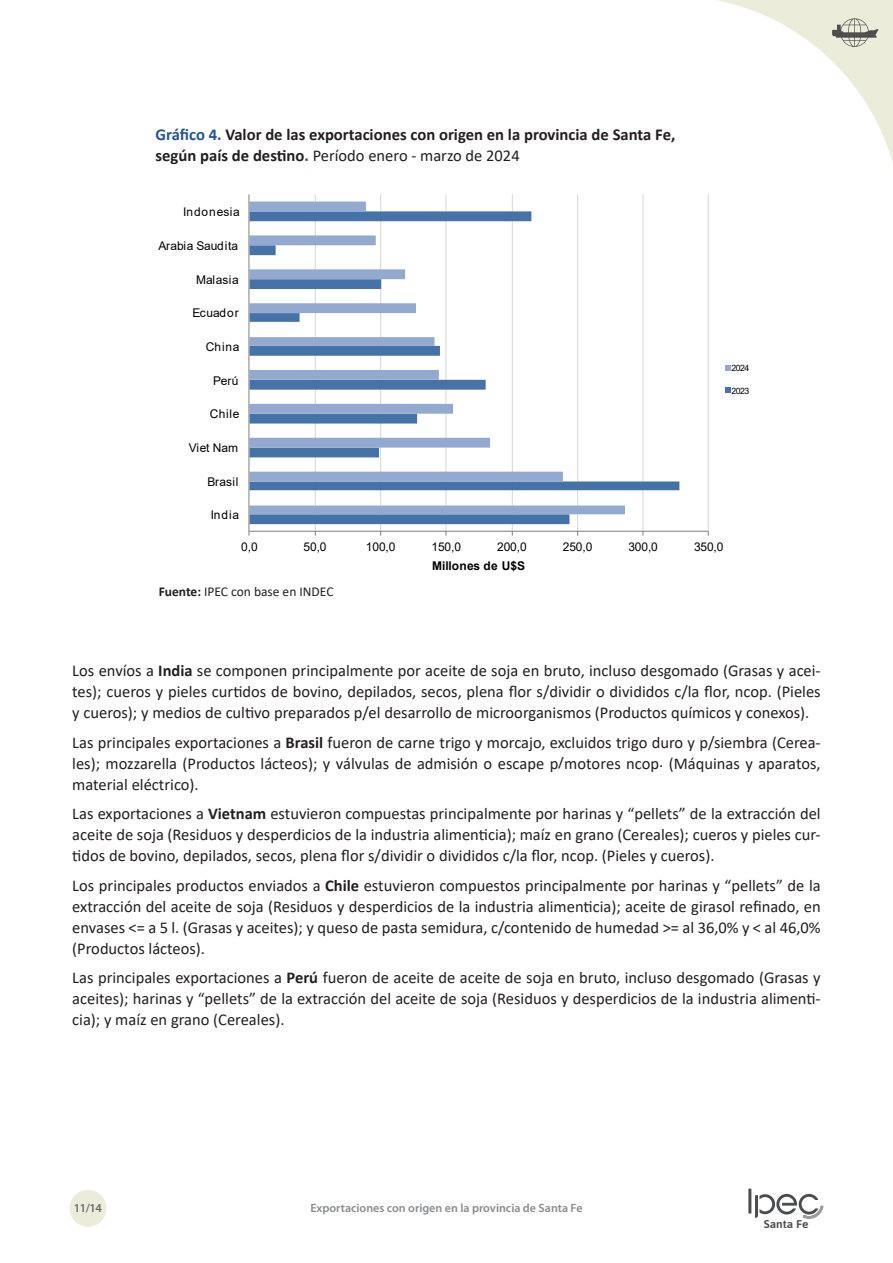
<style>
.page{position:relative;width:893px;height:1263px;background:#fff}
.page>*{position:absolute;margin:0;border:0;box-sizing:border-box;transform-origin:0 0}
.Cuadros{font:700 16.65px "Calibri";color:#231f20}
.Texto{font:16.5px/21px "Calibri";color:#231f20;text-align:justify}
.Cuadros-2{font:16.5px "Calibri";color:#231f20}
.Cuadros-3{font:13.5px "Calibri";color:#231f20}
.t1{font:12px "Arial";letter-spacing:-.005em;color:#000}
.t2{font:600 12px "Myriad Pro";color:#898b8e}
.t3{font:12px "Arial";letter-spacing:.015em;color:#000}
.t4{font:700 12px "Arial";letter-spacing:-.005em;color:#000}
.t5{font:12px "Arial";letter-spacing:.065em;color:#000}
.t6{font:600 12px "Myriad Pro";color:#69696c}
.t7{font:600 11.25px "Asap";color:#4b4c4d;scale:1.06 1}
.t8{font:8.7px "Arial";letter-spacing:-.055em;color:#000}
.s1{color:#24529b}
.s2{font-weight:700;font-size:16.65px}
.s3{font-weight:700;font-size:16.65px;color:#24529b}
.s4{font-weight:700}
</style>
<div class="page">
<div style="left:70px;top:1190px;width:36px;height:37px;background:#ececda;border-radius:50%"></div>
<hr style="left:748px;top:1188px;width:3px;height:25px;background:#4b4c4d">
<svg style="left:755px;top:1193px;width:69px;height:26px"></svg>
<svg style="left:717px;top:0;width:176px;height:163px"></svg>
<hr style="left:315px;top:194px;width:1px;height:337px;background:#d9d9d9">
<hr style="left:380px;top:194px;width:1px;height:337px;background:#d9d9d9">
<hr style="left:445px;top:194px;width:1px;height:337px;background:#d9d9d9">
<hr style="left:512px;top:194px;width:1px;height:337px;background:#d9d9d9">
<hr style="left:577px;top:194px;width:1px;height:337px;background:#d9d9d9">
<hr style="left:642px;top:194px;width:1px;height:337px;background:#d9d9d9">
<hr style="left:708px;top:194px;width:1px;height:337px;background:#d9d9d9">
<svg style="left:249px;top:211px;width:430px;height:313px"></svg>
<svg style="left:249px;top:202px;width:376px;height:312px"></svg>
<hr style="left:249px;top:531px;width:459px;height:1px;background:#898989">
<hr style="left:248px;top:194px;width:1px;height:337px;background:#898989">
<svg style="left:725px;top:366px;width:5px;height:5px"></svg>
<svg style="left:725px;top:387px;width:5px;height:6px"></svg>
<p class="Cuadros" style="left:156px;top:123px;width:521px"><span class="s1">Gráfico 4.</span> Valor de las exportaciones con origen en la provincia de Santa Fe,</p>
<p class="Cuadros-2" style="left:156px;top:144px;width:366px"><span class="s2">según país de destino</span><span class="s3">.</span> Período enero - marzo de 2024</p>
<p class="t5" style="left:183px;top:204px;width:58px">Indonesia</p>
<p class="t1" style="left:159px;top:237px;width:81px">Arabia Saudita</p>
<p class="t3" style="left:196px;top:271px;width:44px">Malasia</p>
<p class="t3" style="left:192px;top:305px;width:48px">Ecuador</p>
<p class="t1" style="left:206px;top:338px;width:35px">China</p>
<p class="t1" style="left:213px;top:372px;width:27px">Perú</p>
<p class="t1" style="left:210px;top:406px;width:31px">Chile</p>
<p class="t1" style="left:189px;top:439px;width:51px">Viet Nam</p>
<p class="t1" style="left:208px;top:473px;width:32px">Brasil</p>
<p class="t8" style="left:731px;top:362px;width:19px">2024</p>
<p class="t8" style="left:731px;top:384px;width:19px">2023</p>
<p class="t1" style="left:211px;top:507px;width:30px">India</p>
<p class="t1" style="left:241px;top:539px;width:18px">0,0</p>
<p class="t1" style="left:304px;top:539px;width:24px">50,0</p>
<p class="t1" style="left:366px;top:539px;width:31px">100,0</p>
<p class="t1" style="left:432px;top:539px;width:31px">150,0</p>
<p class="t1" style="left:497px;top:539px;width:31px">200,0</p>
<p class="t1" style="left:563px;top:539px;width:31px">250,0</p>
<p class="t1" style="left:628px;top:539px;width:31px">300,0</p>
<p class="t1" style="left:694px;top:539px;width:31px">350,0</p>
<p class="Cuadros-3" style="left:159px;top:582px;width:176px"><span class="s4">Fuente:</span> IPEC con base en INDEC</p>
<p class="t4" style="left:432px;top:557px;width:94px">Millones de U$S</p>
<p class="Texto" style="left:72px;top:660px;width:750px">Los envíos a <span class="s4">India</span> se componen principalmente por aceite de soja en bruto, incluso desgomado (Grasas y acei&shy;tes); cueros y pieles curtidos de bovino, depilados, secos, plena flor s/dividir o divididos c/la flor, ncop. (Pieles y cueros); y medios de cultivo preparados p/el desarrollo de microorganismos (Productos químicos y conexos).</p>
<p class="Texto" style="left:72px;top:731px;width:750px">Las principales exportaciones a <span class="s4">Brasil</span> fueron de carne trigo y morcajo, excluidos trigo duro y p/siembra (Cerea&shy;les); mozzarella (Productos lácteos); y válvulas de admisión o escape p/motores ncop. (Máquinas y aparatos, material eléctrico).</p>
<p class="Texto" style="left:72px;top:803px;width:750px">Las exportaciones a <span class="s4">Vietnam</span> estuvieron compuestas principalmente por harinas y “pellets” de la extracción del aceite de soja (Residuos y desperdicios de la industria alimenticia); maíz en grano (Cereales); cueros y pieles cur&shy;tidos de bovino, depilados, secos, plena flor s/dividir o divididos c/la flor, ncop. (Pieles y cueros).</p>
<p class="Texto" style="left:72px;top:874px;width:750px">Los principales productos enviados a <span class="s4">Chile</span> estuvieron compuestos principalmente por harinas y “pellets” de la extracción del aceite de soja (Residuos y desperdicios de la industria alimenticia); aceite de girasol refinado, en envases &lt;= a 5 l. (Grasas y aceites); y queso de pasta semidura, c/contenido de humedad &gt;= al 36,0% y &lt; al 46,0% (Productos lácteos).</p>
<p class="Texto" style="left:72px;top:967px;width:750px">Las principales exportaciones a <span class="s4">Perú</span> fueron de aceite de aceite de soja en bruto, incluso desgomado (Grasas y aceites); harinas y “pellets” de la extracción del aceite de soja (Residuos y desperdicios de la industria alimenti&shy;cia); y maíz en grano (Cereales).</p>
<p class="t6" style="left:74px;top:1200px;width:30px">11/14</p>
<p class="t2" style="left:310px;top:1200px;width:274px">Exportaciones con origen en la provincia de Santa Fe</p>
<p class="t7" style="left:764px;top:1216px;width:44px">Santa Fe</p>
</div>
